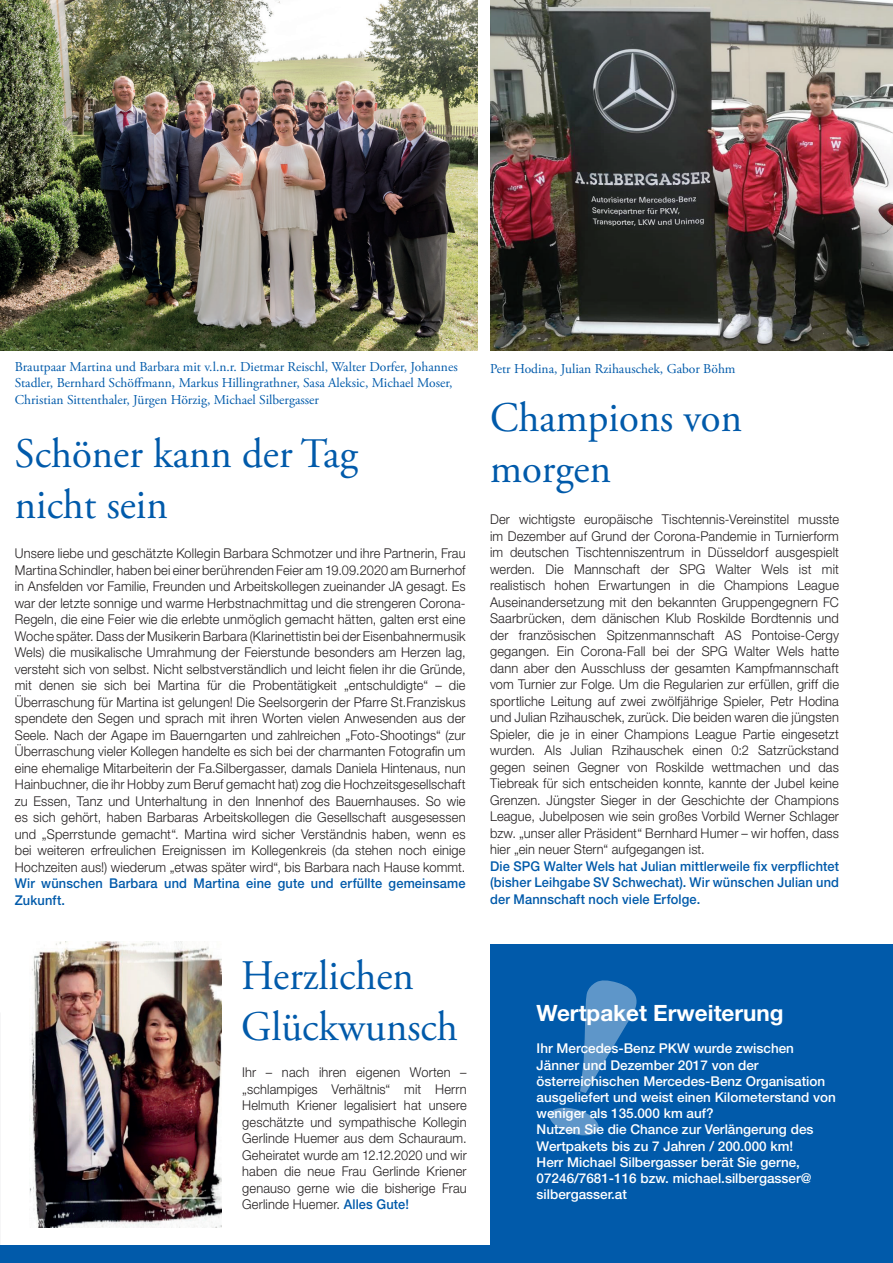
<style>
.page{position:relative;width:893px;height:1263px;background:#fff}
.page>*{position:absolute;margin:0;border:0;box-sizing:border-box;transform-origin:0 0}
.t1{font:42px/50.4px "Adobe Garamond Pro";color:#015aaa}
.t2{font:700 22.5px "Helvetica Neue LT Std";color:#fff}
.t3{font:300 13.5px/16.5px "Helvetica Neue LT Std";letter-spacing:.01em;color:#231f20;text-align:justify;scale:.95 1}
.t4{font:500 13.5px/16.2px "Helvetica Neue LT Std";color:#fff}
.t5{font:13.5px/16.2px "Adobe Garamond Pro";color:#015aaa}
.t6{font:500 13.5px/16.5px "Helvetica Neue LT Std";letter-spacing:.01em;color:#015aaa;scale:.95 1}
.s1{font-weight:500;color:#015aaa}
</style>
<div class="page">
<div style="left:490px;top:944px;width:403px;height:306px;background:#015aaa"></div>
<div style="left:0;top:1246px;width:893px;height:17px;background:#015aaa"></div>
<svg style="left:549px;top:980px;width:88px;height:156px"></svg>
<img style="left:0;top:0;width:477px;height:351px">
<img style="left:490px;top:0;width:403px;height:351px">
<img style="left:30px;top:941px;width:191px;height:286px">
<p class="t5" style="left:15px;top:359px;width:444px">Brautpaar Martina und Barbara mit v.l.n.r. Dietmar Reischl, Walter Dorfer, Johannes<br>Stadler, Bernhard Schöffmann, Markus Hillingrathner, Sasa Aleksic, Michael Moser,<br>Christian Sittenthaler, Jürgen Hörzig, Michael Silbergasser</p>
<h1 class="t1" style="left:15px;top:430px;width:345px">Schöner kann der Tag nicht sein</h1>
<p class="t3" style="left:15px;top:545px;width:476px">Unsere liebe und geschätzte Kollegin Barbara Schmotzer und ihre Partnerin, Frau Martina Schindler, haben bei einer berührenden Feier am 19.09.2020 am Burnerhof in Ansfelden vor Familie, Freunden und Arbeitskollegen zueinander JA gesagt. Es war der letzte sonnige und warme Herbstnachmittag und die strengeren Corona-Regeln, die eine Feier wie die erlebte unmöglich gemacht hätten, galten erst eine Woche später. Dass der Musikerin Barbara (Klarinettistin bei der Eisenbahnermusik Wels) die musikalische Umrahmung der Feierstunde besonders am Herzen lag, versteht sich von selbst. Nicht selbstverständlich und leicht fielen ihr die Gründe, mit denen sie sich bei Martina für die Probentätigkeit „entschuldigte“ – die Überraschung für Martina ist gelungen! Die Seelsorgerin der Pfarre St.Franziskus spendete den Segen und sprach mit ihren Worten vielen Anwesenden aus der Seele. Nach der Agape im Bauerngarten und zahlreichen „Foto-Shootings“ (zur Überraschung vieler Kollegen handelte es sich bei der charmanten Fotografin um eine ehemalige Mitarbeiterin der Fa.Silbergasser, damals Daniela Hintenaus, nun Hainbuchner, die ihr Hobby zum Beruf gemacht hat) zog die Hochzeitsgesellschaft zu Essen, Tanz und Unterhaltung in den Innenhof des Bauernhauses. So wie es sich gehört, haben Barbaras Arbeitskollegen die Gesellschaft ausgesessen und „Sperrstunde gemacht“. Martina wird sicher Verständnis haben, wenn es bei weiteren erfreulichen Ereignissen im Kollegenkreis (da stehen noch einige Hochzeiten aus!) wiederum „etwas später wird“, bis Barbara nach Hause kommt.</p>
<p class="t6" style="left:15px;top:875px;width:476px">Wir wünschen Barbara und Martina eine gute und erfüllte gemeinsame<br>Zukunft.</p>
<h1 class="t1" style="left:241px;top:952px;width:218px">Herzlichen<br>Glückwunsch</h1>
<p class="t3" style="left:242px;top:1064px;width:238px">Ihr – nach ihren eigenen Worten – „schlampiges Verhältnis“ mit Herrn Helmuth Kriener legalisiert hat unsere geschätzte und sympathische Kollegin Gerlinde Huemer aus dem Schauraum.<br>Geheiratet wurde am 12.12.2020 und wir haben die neue Frau Gerlinde Kriener genauso gerne wie die bisherige Frau Gerlinde Huemer. <span class="s1">Alles Gute!</span></p>
<p class="t5" style="left:490px;top:361px;width:247px">Petr Hodina, Julian Rzihauschek, Gabor Böhm</p>
<h1 class="t1" style="left:490px;top:394px;width:254px">Champions von morgen</h1>
<p class="t3" style="left:490px;top:511px;width:369px">Der wichtigste europäische Tischtennis-Vereinstitel musste im Dezember auf Grund der Corona-Pandemie in Turnierform im deutschen Tischtenniszentrum in Düsseldorf ausgespielt werden. Die Mannschaft der SPG Walter Wels ist mit realistisch hohen Erwartungen in die Champions League Auseinandersetzung mit den bekannten Gruppengegnern FC Saarbrücken, dem dänischen Klub Roskilde Bordtennis und der französischen Spitzenmannschaft AS Pontoise-Cergy gegangen. Ein Corona-Fall bei der SPG Walter Wels hatte dann aber den Ausschluss der gesamten Kampfmannschaft vom Turnier zur Folge. Um die Regularien zur erfüllen, griff die sportliche Leitung auf zwei zwölfjährige Spieler, Petr Hodina und Julian Rzihauschek, zurück. Die beiden waren die jüngsten Spieler, die je in einer Champions League Partie eingesetzt wurden. Als Julian Rzihauschek einen 0:2 Satzrückstand gegen seinen Gegner von Roskilde wettmachen und das Tiebreak für sich entscheiden konnte, kannte der Jubel keine Grenzen. Jüngster Sieger in der Geschichte der Champions League, Jubelposen wie sein großes Vorbild Werner Schlager bzw. „unser aller Präsident“ Bernhard Humer – wir hoffen, dass hier „ein neuer Stern“ aufgegangen ist.</p>
<p class="t6" style="left:490px;top:857px;width:369px;text-align:justify">Die SPG Walter Wels hat Julian mittlerweile fix verpflichtet (bisher Leihgabe SV Schwechat). Wir wünschen Julian und der Mannschaft noch viele Erfolge.</p>
<h2 class="t2" style="left:537px;top:999px;width:249px">Wertpaket Erweiterung</h2>
<p class="t4" style="left:537px;top:1040px;width:301px">Ihr Mercedes-Benz PKW wurde zwischen Jänner und Dezember 2017 von der österreichischen Mercedes-Benz Organisation ausgeliefert und weist einen Kilometerstand von weniger als 135.000 km auf?<br>Nutzen Sie die Chance zur Verlängerung des Wertpakets bis zu 7 Jahren / 200.000 km!<br>Herr Michael Silbergasser berät Sie gerne, 07246/7681-116 bzw. michael.silbergasser@ silbergasser.at</p>
</div>
